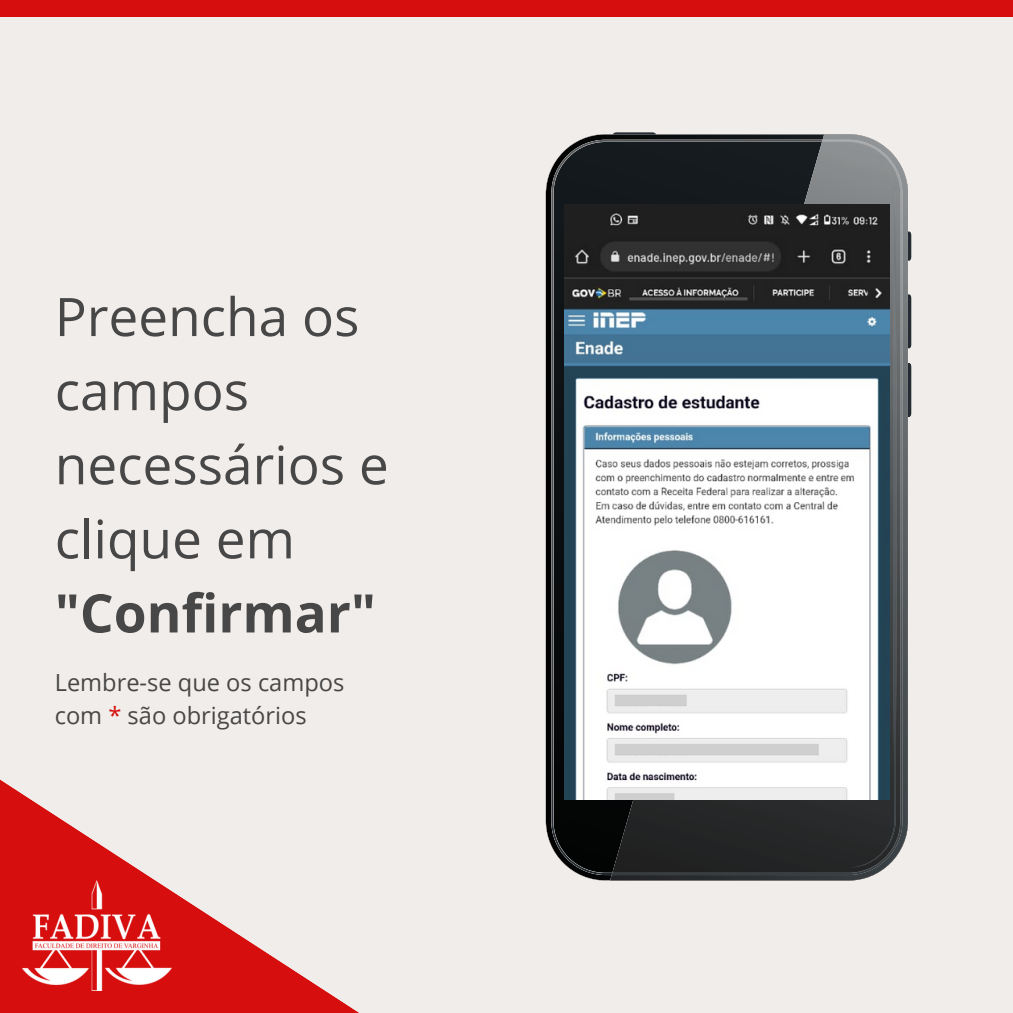
<style>
.page{position:relative;width:1013px;height:1013px;background:#fff}
.page>*{position:absolute;margin:0;border:0;box-sizing:border-box;transform-origin:0 0}
.t1{font:53.12px/74px "Open Sans";color:#474747}
.t2{font:700 53.12px "Open Sans";color:#474747}
.t3{font:23.62px/33px "Open Sans";color:#474747}
.s1{color:#d60e0e}
</style>
<div class="page">
<div style="left:0;top:0;width:1012px;height:1012px;background:#f1edea"></div>
<svg style="left:908px;top:231px;width:3px;height:30px"></svg>
<svg style="left:908px;top:294px;width:3px;height:54px"></svg>
<svg style="left:908px;top:363px;width:3px;height:54px"></svg>
<svg style="left:613px;top:132px;width:43px;height:2px"></svg>
<svg style="left:553px;top:142px;width:57px;height:393px;background:#202528"></svg>
<img style="left:610px;top:134px;width:298px;height:713px">
<img style="left:612px;top:142px;width:288px;height:712px">
<img style="left:848px;top:161px;width:48px;height:374px">
<img style="left:565px;top:204px;width:324px;height:331px">
<svg style="left:0;top:535px;width:898px;height:477px"></svg>
<img style="left:22px;top:880px;width:149px;height:110px">
<div style="left:0;top:0;width:1012px;height:17px;background:#d60e0e"></div>
<h1 class="t1" style="left:55px;top:278px;width:335px">Preencha os campos necessários e clique em</h1>
<h1 class="t2" style="left:55px;top:575px;width:323px">"Confirmar"</h1>
<p class="t3" style="left:55px;top:665px;width:291px">Lembre-se que os campos com <span class="s1">*</span> são obrigatórios</p>
</div>
